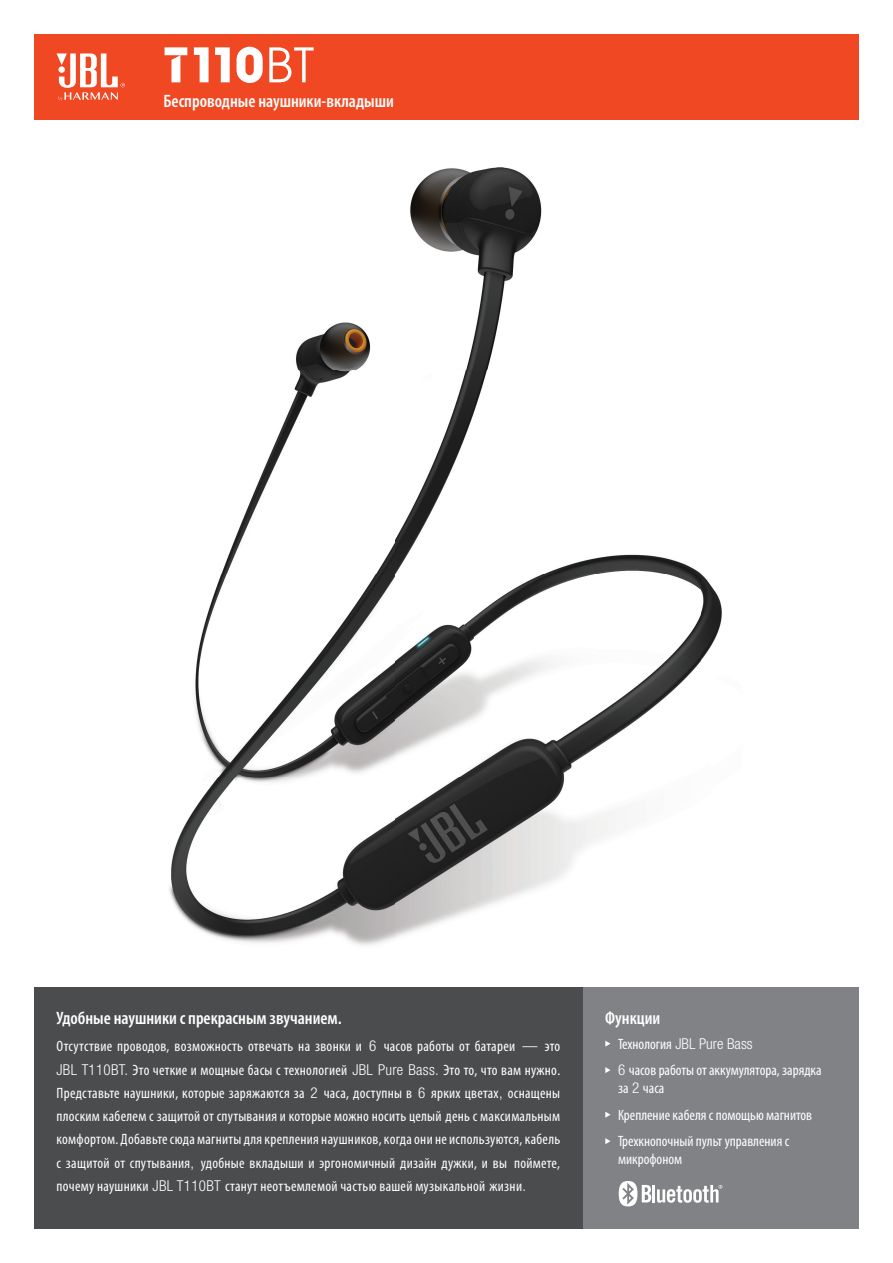
<style>
.page{position:relative;width:893px;height:1263px;background:#fff}
.page>*{position:absolute;margin:0;border:0;box-sizing:border-box;transform-origin:0 0}
.t1{font:600 condensed 18px "Myriad Pro";color:#fff}
.t2{font:condensed 15px/23.2px "Myriad Pro";color:#fff}
.t3{font:300 condensed 15px "Helvetica Neue LT Pro";color:#fff}
.s1{font-family:"Helvetica Neue LT Pro";font-weight:500}
.s2{font-family:"Helvetica Neue LT Pro";font-weight:300}
.s3{font-family:"Myriad Pro";font-weight:400}
</style>
<div class="page">
<div style="left:583px;top:988px;width:276px;height:241px;background:#808285"></div>
<svg style="left:605px;top:1040px;width:5px;height:7px"></svg>
<svg style="left:605px;top:1067px;width:5px;height:6px"></svg>
<svg style="left:605px;top:1112px;width:5px;height:6px"></svg>
<svg style="left:605px;top:1138px;width:5px;height:6px"></svg>
<div style="left:34px;top:34px;width:825px;height:85px;background:#f04822"></div>
<div style="left:34px;top:988px;width:549px;height:241px;background:#4b4c4d"></div>
<svg style="left:57px;top:53px;width:68px;height:48px"></svg>
<svg style="left:165px;top:47px;width:22px;height:35px"></svg>
<svg style="left:194px;top:47px;width:15px;height:35px"></svg>
<svg style="left:215px;top:47px;width:15px;height:35px"></svg>
<svg style="left:237px;top:47px;width:26px;height:36px"></svg>
<svg style="left:269px;top:47px;width:45px;height:35px"></svg>
<img style="left:169px;top:168px;width:553px;height:778px">
<hr style="left:652px;top:1185px;width:3px;height:17px;background:#fff">
<svg style="left:619px;top:1181px;width:32px;height:25px"></svg>
<svg style="left:657px;top:1185px;width:65px;height:18px"></svg>
<p class="t1" style="left:163px;top:91px;width:232px">Беспроводные наушники-вкладыши</p>
<p class="t1" style="left:57px;top:1008px;width:287px">Удобные наушники с прекрасным звучанием<span class="s1">.</span></p>
<p class="t2" style="left:57px;top:1035px;width:505px;text-align:justify">Отсутствие проводов, возможность отвечать на звонки и <span class="s2">6</span> часов работы от батареи <span class="s2">—</span> это <span class="s2">JBL T110BT.</span> Это четкие и мощные басы с технологией <span class="s2">JBL Pure Bass.</span> Это то, что вам нужно.<br>Представьте наушники, которые заряжаются за <span class="s2">2</span> часа, доступны в <span class="s2">6</span> ярких цветах<span class="s2">,</span> оснащены плоским кабелем с защитой от спутывания и которые можно носить целый день с максимальным комфортом. Добавьте сюда магниты для крепления наушников, когда они не используются, кабель с защитой от спутывания<span class="s2">,</span> удобные вкладыши и эргономичный дизайн дужки, и вы поймете, почему наушники <span class="s2">JBL T110BT</span> станут неотъемлемой частью вашей музыкальной жизни<span class="s2">.</span></p>
<p class="t1" style="left:605px;top:1008px;width:57px">Функции</p>
<p class="t3" style="left:618px;top:1035px;width:136px"><span class="s3">Технология</span> JBL Pure Bass</p>
<p class="t2" style="left:618px;top:1061px;width:205px;line-height:18px"><span class="s2">6</span> часов работы от аккумулятора, зарядка за <span class="s2">2</span> часа</p>
<p class="t2" style="left:618px;top:1101px;width:196px;line-height:26.5px">Крепление кабеля с помощью магнитов<br>Трехкнопочный пульт управления с</p>
<p class="t2" style="left:618px;top:1148px;width:66px">микрофоном</p>
</div>
